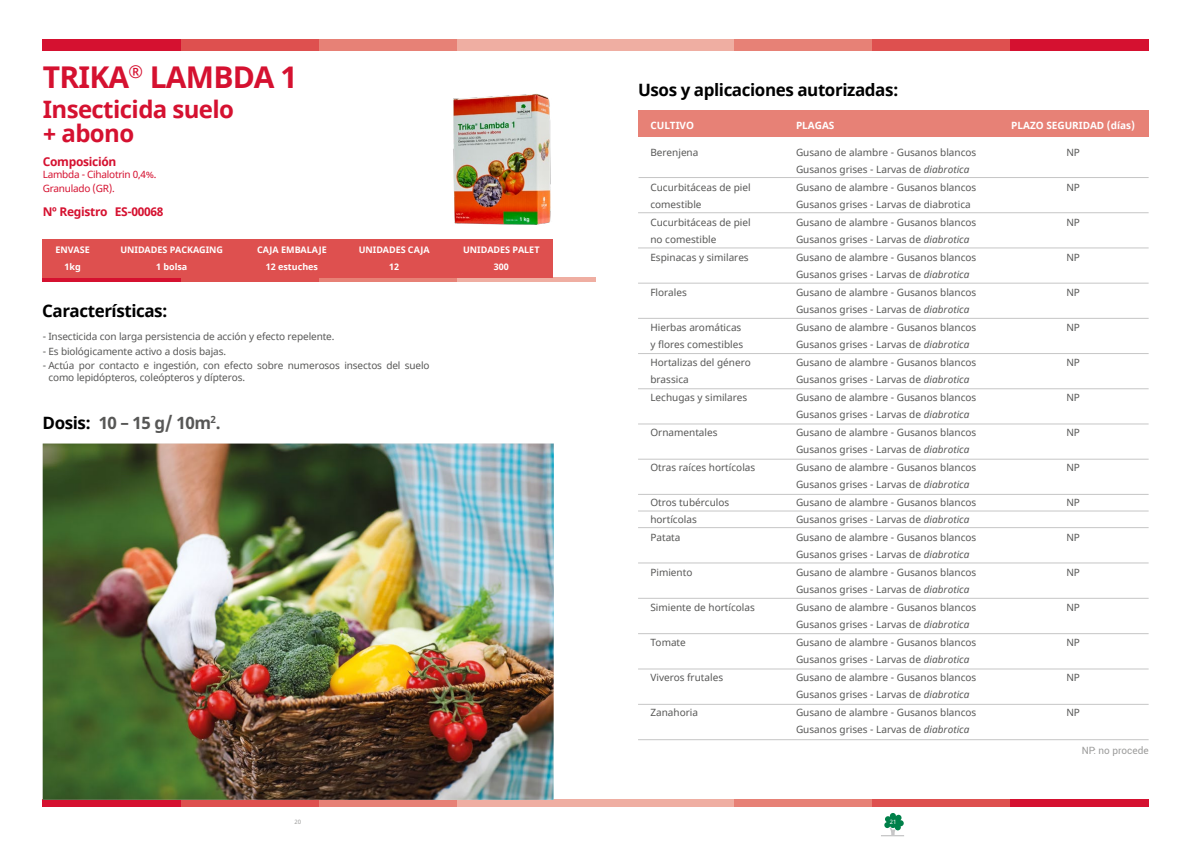
<style>
.page{position:relative;width:1191px;height:842px;background:#fff}
.page>*{position:absolute;margin:0;border:0;box-sizing:border-box;transform-origin:0 0}
.t1{font:700 30px "Noto Sans";letter-spacing:-.025em;color:#d51130}
.t2{font:700 24px/24px "Noto Sans";letter-spacing:-.025em;color:#d51130}
.t3{font:700 17px "Noto Sans";letter-spacing:-.025em;color:#000}
.t4{font:700 17px "Noto Sans";letter-spacing:-.025em;color:#575756}
.t5{font:700 12px "Noto Sans";letter-spacing:-.025em;color:#d51130}
.t6{font:10px/17.5px "Noto Sans";color:#575756}
.t7{font:10px/14.4px "Noto Sans";letter-spacing:-.025em;color:#d51130}
.t8{font:700 10px "Noto Sans";color:#fff}
.t9{font:10px "Roboto";color:#9d9d9c}
.t10{font:700 9px/16.5px "Noto Sans";color:#fff;text-align:center}
.t11{font:6px "Noto Sans";color:#9d9d9c}
.t12{font:6px "Noto Sans";color:#fff}
.s1{color:#000}
.s2{font-style:italic}
</style>
<div class="page">
<svg style="left:881px;top:813px;width:23px;height:23px"></svg>
<div style="left:43px;top:39px;width:138px;height:12px;background:#d51130"></div>
<div style="left:181px;top:39px;width:138px;height:12px;background:#de504f"></div>
<div style="left:319px;top:39px;width:138px;height:12px;background:#e78176"></div>
<div style="left:457px;top:39px;width:138px;height:12px;background:#efaea2"></div>
<div style="left:1010px;top:39px;width:138px;height:12px;background:#d51130"></div>
<div style="left:872px;top:39px;width:138px;height:12px;background:#de504f"></div>
<div style="left:733px;top:39px;width:139px;height:12px;background:#e78176"></div>
<div style="left:595px;top:39px;width:138px;height:12px;background:#efaea2"></div>
<div style="left:43px;top:800px;width:138px;height:7px;background:#d51130"></div>
<div style="left:181px;top:800px;width:138px;height:7px;background:#de504f"></div>
<div style="left:319px;top:800px;width:138px;height:7px;background:#e78176"></div>
<div style="left:457px;top:800px;width:138px;height:7px;background:#efaea2"></div>
<div style="left:1010px;top:800px;width:138px;height:7px;background:#d51130"></div>
<div style="left:872px;top:800px;width:138px;height:7px;background:#de504f"></div>
<div style="left:733px;top:800px;width:139px;height:7px;background:#e78176"></div>
<div style="left:595px;top:800px;width:138px;height:7px;background:#efaea2"></div>
<hr style="left:43px;top:278px;width:138px;height:4px;background:#d51130">
<hr style="left:181px;top:278px;width:138px;height:4px;background:#de504f">
<hr style="left:319px;top:278px;width:138px;height:4px;background:#e78176">
<hr style="left:457px;top:278px;width:138px;height:4px;background:#efaea2">
<div style="left:43px;top:240px;width:510px;height:38px;background:#de504f"></div>
<img style="left:43px;top:444px;width:511px;height:356px">
<div style="left:638px;top:110px;width:510px;height:27px;background:#e78176"></div>
<hr style="left:638px;top:177px;width:510px;height:1px;background:#c6c6c6">
<hr style="left:638px;top:212px;width:510px;height:1px;background:#c6c6c6">
<hr style="left:638px;top:248px;width:510px;height:1px;background:#c6c6c6">
<hr style="left:638px;top:283px;width:510px;height:1px;background:#c6c6c6">
<hr style="left:638px;top:353px;width:510px;height:1px;background:#c6c6c6">
<hr style="left:638px;top:318px;width:510px;height:1px;background:#c6c6c6">
<hr style="left:638px;top:388px;width:510px;height:1px;background:#c6c6c6">
<hr style="left:638px;top:424px;width:510px;height:1px;background:#c6c6c6">
<hr style="left:638px;top:459px;width:510px;height:1px;background:#c6c6c6">
<hr style="left:638px;top:494px;width:510px;height:1px;background:#c6c6c6">
<hr style="left:638px;top:511px;width:510px;height:1px;background:#c6c6c6">
<hr style="left:638px;top:527px;width:510px;height:1px;background:#c6c6c6">
<hr style="left:638px;top:563px;width:510px;height:1px;background:#c6c6c6">
<hr style="left:638px;top:598px;width:510px;height:1px;background:#c6c6c6">
<hr style="left:638px;top:633px;width:510px;height:1px;background:#c6c6c6">
<hr style="left:638px;top:669px;width:510px;height:1px;background:#c6c6c6">
<hr style="left:638px;top:704px;width:510px;height:1px;background:#c6c6c6">
<hr style="left:638px;top:739px;width:510px;height:1px;background:#c6c6c6">
<img style="left:453px;top:94px;width:98px;height:131px">
<h1 class="t1" style="left:43px;top:55px;width:256px">TRIKA<sup>®</sup> LAMBDA 1</h1>
<h2 class="t2" style="left:43px;top:97px;width:193px">Insecticida suelo + abono</h2>
<p class="t5" style="left:43px;top:153px;width:75px">Composición</p>
<p class="t7" style="left:43px;top:167px;width:115px">Lambda - Cihalotrin 0,4%.<br>Granulado (GR).</p>
<p class="t5" style="left:43px;top:203px;width:122px">Nº Registro ES-00068</p>
<p class="t10" style="left:55px;top:242px;width:36px">ENVASE<br>1kg</p>
<p class="t10" style="left:120px;top:242px;width:104px">UNIDADES PACKAGING<br>1 bolsa</p>
<p class="t10" style="left:257px;top:242px;width:71px">CAJA EMBALAJE<br>12 estuches</p>
<p class="t10" style="left:359px;top:242px;width:72px">UNIDADES CAJA<br>12</p>
<p class="t10" style="left:463px;top:242px;width:78px">UNIDADES PALET<br>300</p>
<h3 class="t3" style="left:42px;top:299px;width:127px">Características:</h3>
<p class="t6" style="left:43px;top:328px;width:293px">- Insecticida con larga persistencia de acción y efecto repelente.</p>
<p class="t6" style="left:43px;top:343px;width:185px">- Es biológicamente activo a dosis bajas.</p>
<p class="t6" style="left:48px;top:360px;width:383px;line-height:12px;text-indent:-6px">- Actúa por contacto e ingestión, con efecto sobre numerosos insectos del suelo como lepidópteros, coleópteros y dípteros.</p>
<h3 class="t4" style="left:43px;top:411px;width:180px"><span class="s1">Dosis:</span> 10 – 15 g/ 10m<sup>2</sup>.</h3>
<h3 class="t3" style="left:638px;top:78px;width:262px">Usos y aplicaciones autorizadas:</h3>
<p class="t8" style="left:650px;top:119px;width:45px">CULTIVO</p>
<p class="t6" style="left:650px;top:144px;width:50px">Berenjena</p>
<p class="t6" style="left:650px;top:179px;width:102px">Cucurbitáceas de piel comestible<br>Cucurbitáceas de piel no comestible<br>Espinacas y similares</p>
<p class="t6" style="left:650px;top:284px;width:38px">Florales</p>
<p class="t6" style="left:650px;top:319px;width:102px">Hierbas aromáticas<br>y flores comestibles<br>Hortalizas del género brassica<br>Lechugas y similares</p>
<p class="t6" style="left:650px;top:424px;width:69px">Ornamentales</p>
<p class="t6" style="left:650px;top:459px;width:106px">Otras raíces hortícolas</p>
<p class="t6" style="left:650px;top:494px;width:80px">Otros tubérculos hortícolas<br>Patata</p>
<p class="t6" style="left:650px;top:564px;width:44px">Pimiento</p>
<p class="t6" style="left:650px;top:599px;width:106px">Simiente de hortícolas</p>
<p class="t6" style="left:650px;top:634px;width:37px">Tomate</p>
<p class="t6" style="left:650px;top:669px;width:74px">Viveros frutales</p>
<p class="t6" style="left:650px;top:704px;width:49px">Zanahoria</p>
<p class="t8" style="left:796px;top:118px;width:40px">PLAGAS</p>
<p class="t6" style="left:796px;top:144px;width:182px">Gusano de alambre - Gusanos blancos Gusanos grises - Larvas de <span class="s2">diabrotica </span>Gusano de alambre - Gusanos blancos Gusanos grises - Larvas de diabrotica Gusano de alambre - Gusanos blancos Gusanos grises - Larvas de <span class="s2">diabrotica </span>Gusano de alambre - Gusanos blancos Gusanos grises - Larvas de <span class="s2">diabrotica </span>Gusano de alambre - Gusanos blancos Gusanos grises - Larvas de <span class="s2">diabrotica </span>Gusano de alambre - Gusanos blancos Gusanos grises - Larvas de <span class="s2">diabrotica </span>Gusano de alambre - Gusanos blancos Gusanos grises - Larvas de <span class="s2">diabrotica </span>Gusano de alambre - Gusanos blancos Gusanos grises - Larvas de <span class="s2">diabrotica </span>Gusano de alambre - Gusanos blancos Gusanos grises - Larvas de <span class="s2">diabrotica </span>Gusano de alambre - Gusanos blancos Gusanos grises - Larvas de <span class="s2">diabrotica </span>Gusano de alambre - Gusanos blancos Gusanos grises - Larvas de <span class="s2">diabrotica </span>Gusano de alambre - Gusanos blancos Gusanos grises - Larvas de <span class="s2">diabrotica </span>Gusano de alambre - Gusanos blancos Gusanos grises - Larvas de <span class="s2">diabrotica </span>Gusano de alambre - Gusanos blancos Gusanos grises - Larvas de <span class="s2">diabrotica </span>Gusano de alambre - Gusanos blancos Gusanos grises - Larvas de <span class="s2">diabrotica </span>Gusano de alambre - Gusanos blancos Gusanos grises - Larvas de <span class="s2">diabrotica </span>Gusano de alambre - Gusanos blancos Gusanos grises - Larvas de <span class="s2">diabrotica</span></p>
<p class="t11" style="left:294px;top:818px;width:8px">20</p>
<p class="t12" style="left:890px;top:818px;width:8px">21</p>
<p class="t8" style="left:1011px;top:118px;width:125px">PLAZO SEGURIDAD (días)</p>
<p class="t6" style="left:1066px;top:144px;width:15px">NP</p>
<p class="t6" style="left:1066px;top:179px;width:15px">NP</p>
<p class="t6" style="left:1066px;top:214px;width:15px">NP</p>
<p class="t6" style="left:1066px;top:249px;width:15px">NP</p>
<p class="t6" style="left:1066px;top:284px;width:15px">NP</p>
<p class="t6" style="left:1066px;top:319px;width:15px">NP</p>
<p class="t6" style="left:1066px;top:354px;width:15px">NP</p>
<p class="t6" style="left:1066px;top:389px;width:15px">NP</p>
<p class="t6" style="left:1066px;top:424px;width:15px">NP</p>
<p class="t6" style="left:1066px;top:459px;width:15px">NP</p>
<p class="t6" style="left:1066px;top:494px;width:15px">NP</p>
<p class="t6" style="left:1066px;top:529px;width:15px">NP</p>
<p class="t6" style="left:1066px;top:564px;width:15px">NP</p>
<p class="t6" style="left:1066px;top:599px;width:15px">NP</p>
<p class="t6" style="left:1066px;top:634px;width:15px">NP</p>
<p class="t6" style="left:1066px;top:669px;width:15px">NP</p>
<p class="t6" style="left:1066px;top:704px;width:15px">NP</p>
<p class="t9" style="left:1081px;top:743px;width:68px">NP: no procede</p>
</div>
